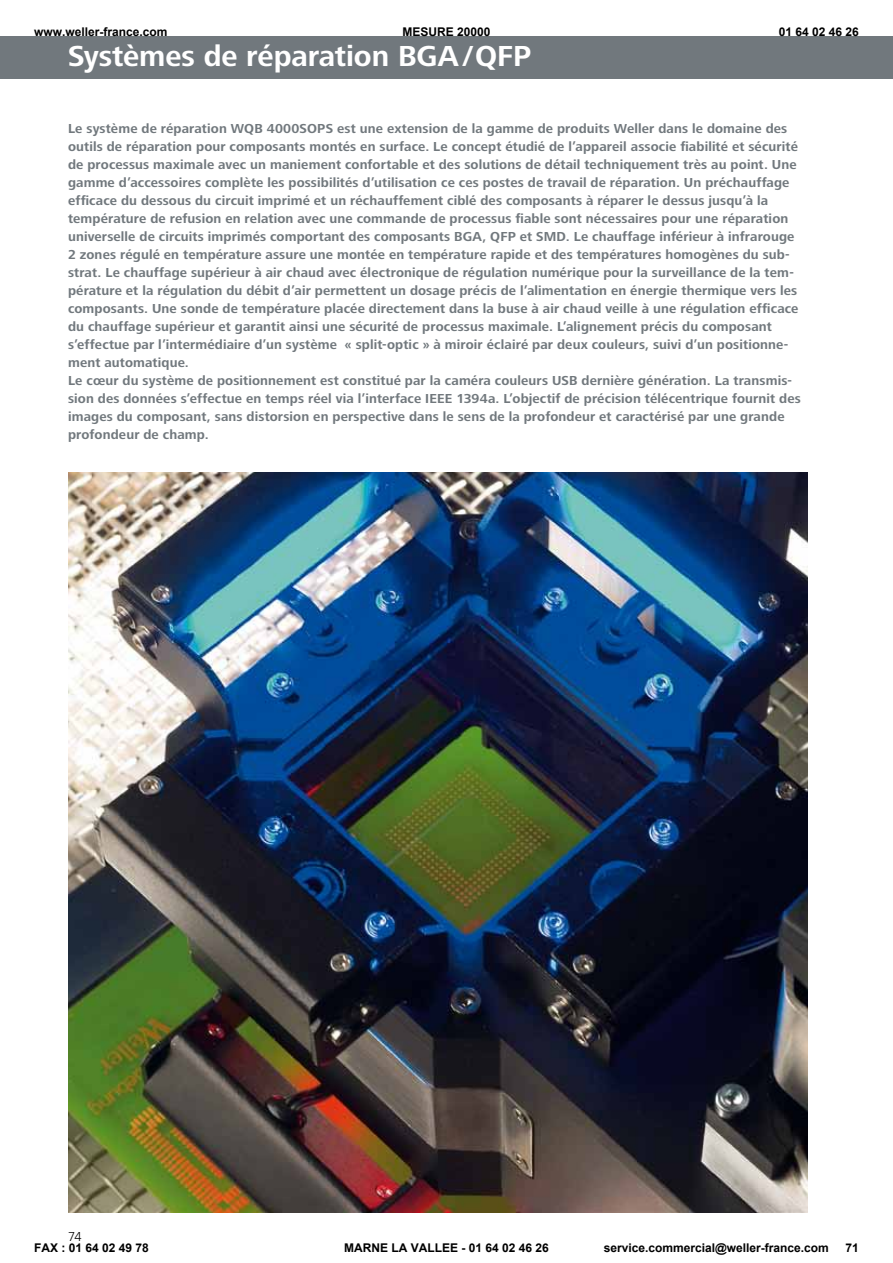
<style>
.page{position:relative;width:893px;height:1263px;background:#fff}
.page>*{position:absolute;margin:0;border:0;box-sizing:border-box;transform-origin:0 0}
.t1{font:700 30px "Frutiger Next LT";letter-spacing:-.005em;color:#fff}
.t2{font:700 13.5px/18px "Frutiger Next LT";letter-spacing:.01em;color:#71787d}
.t3{font:300 13.5px "Frutiger Next LT";color:#000}
.t4{font:700 12px "Arial";color:#000}
</style>
<div class="page">
<div style="left:0;top:36px;width:893px;height:43px;background:#71787d"></div>
<img style="left:68px;top:473px;width:740px;height:739px">
<p class="t4" style="left:34px;top:24px;width:135px">www.weller-france.com</p>
<p class="t4" style="left:402px;top:24px;width:90px">MESURE 20000</p>
<p class="t4" style="left:779px;top:24px;width:82px">01 64 02 46 26</p>
<p class="t1" style="left:68px;top:39px;width:465px">Systèmes de réparation BGA /QFP</p>
<p class="t2" style="left:68px;top:119px;width:734px">Le système de réparation WQB 4000SOPS est une extension de la gamme de produits Weller dans le domaine des outils de réparation pour composants montés en surface. Le concept étudié de l’appareil associe fiabilité et sécurité de processus maximale avec un maniement confortable et des solutions de détail techniquement très au point. Une gamme d’accessoires complète les possibilités d’utilisation ce ces postes de travail de réparation. Un préchauffage efficace du dessous du circuit imprimé et un réchauffement ciblé des composants à réparer le dessus jusqu’à la température de refusion en relation avec une commande de processus fiable sont nécessaires pour une réparation universelle de circuits imprimés comportant des composants BGA, QFP et SMD. Le chauffage inférieur à infrarouge 2 zones régulé en température assure une montée en température rapide et des températures homogènes du sub&shy;strat. Le chauffage supérieur à air chaud avec électronique de régulation numérique pour la surveillance de la tem&shy;pérature et la régulation du débit d’air permettent un dosage précis de l’alimentation en énergie thermique vers les composants. Une sonde de température placée directement dans la buse à air chaud veille à une régulation efficace du chauffage supérieur et garantit ainsi une sécurité de processus maximale. L’alignement précis du composant s’effectue par l’intermédiaire d’un système « split-optic » à miroir éclairé par deux couleurs, suivi d’un positionne&shy;ment automatique.<br>Le cœur du système de positionnement est constitué par la caméra couleurs USB dernière génération. La transmis&shy;sion des données s’effectue en temps réel via l’interface IEEE 1394a. L’objectif de précision télécentrique fournit des images du composant, sans distorsion en perspective dans le sens de la profondeur et caractérisé par une grande profondeur de champ.</p>
<p class="t3" style="left:68px;top:1229px;width:15px">74</p>
<p class="t4" style="left:34px;top:1240px;width:116px">FAX : 01 64 02 49 78</p>
<p class="t4" style="left:344px;top:1240px;width:206px">MARNE LA VALLEE - 01 64 02 46 26</p>
<p class="t4" style="left:604px;top:1240px;width:227px">service.commercial@weller-france.com</p>
<p class="t4" style="left:846px;top:1240px;width:15px">71</p>
</div>
